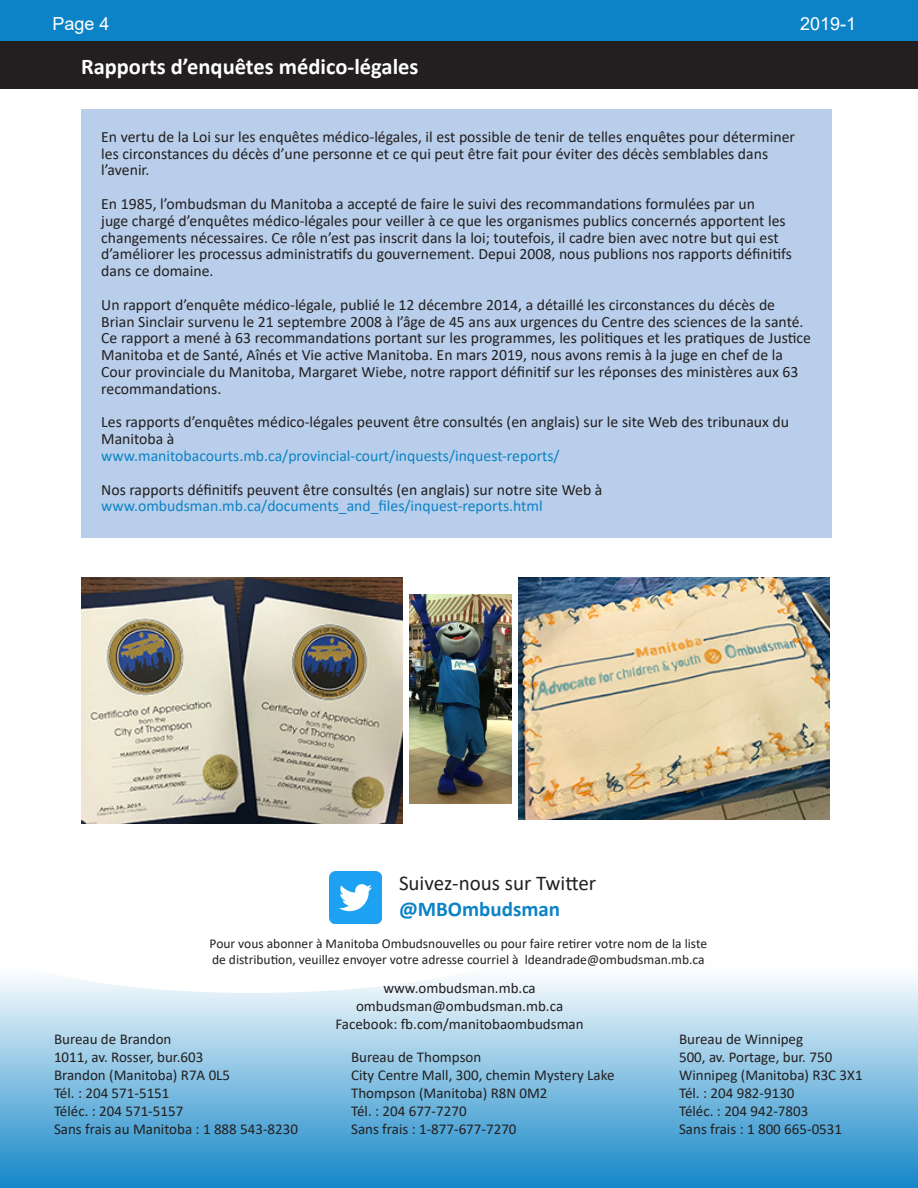
<style>
.page{position:relative;width:918px;height:1188px;background:#fff}
.page>*{position:absolute;margin:0;border:0;box-sizing:border-box;transform-origin:0 0}
.t1{font:700 22.5px "Calibri";color:#fff}
.t2{font:21px "Calibri";color:#231f20}
.t3{font:700 21px "Calibri";color:#0c83c6}
.t4{font:18px "Arial";color:#fff}
.t5{font:15.75px/16.8px "Calibri";color:#231f20}
.t6{font:15.75px "Calibri";color:#0c83c6}
.t7{font:15px "Calibri";color:#231f20}
.t8{font:13.5px/16.2px "Calibri";color:#231f20}
</style>
<div class="page">
<svg style="left:0;top:977px;width:918px;height:211px;background:#84c0e1"></svg>
<div style="left:0;top:0;width:918px;height:41px;background:#0c83c6"></div>
<div style="left:0;top:41px;width:918px;height:48px;background:#231f20"></div>
<div style="left:81px;top:110px;width:751px;height:428px;background:#b8ceea"></div>
<img style="left:329px;top:871px;width:53px;height:53px">
<img style="left:81px;top:578px;width:322px;height:246px">
<img style="left:518px;top:578px;width:311px;height:241px">
<img style="left:409px;top:594px;width:103px;height:210px">
<p class="t4" style="left:52px;top:11px;width:59px">Page 4</p>
<p class="t4" style="left:800px;top:11px;width:58px">2019-1</p>
<p class="t1" style="left:81px;top:50px;width:339px">Rapports d’enquêtes médico-légales</p>
<p class="t5" style="left:101px;top:128px;width:695px">En vertu de la Loi sur les enquêtes médico-légales, il est possible de tenir de telles enquêtes pour déterminer les circonstances du décès d’une personne et ce qui peut être fait pour éviter des décès semblables dans l’avenir.</p>
<p class="t5" style="left:101px;top:195px;width:692px">En 1985, l’ombudsman du Manitoba a accepté de faire le suivi des recommandations formulées par un<br>juge chargé d’enquêtes médico-légales pour veiller à ce que les organismes publics concernés apportent les changements nécessaires. Ce rôle n’est pas inscrit dans la loi; toutefois, il cadre bien avec notre but qui est d’améliorer les processus administratifs du gouvernement. Depui 2008, nous publions nos rapports définitifs dans ce domaine.</p>
<p class="t5" style="left:101px;top:296px;width:711px">Un rapport d’enquête médico-légale, publié le 12 décembre 2014, a détaillé les circonstances du décès de Brian Sinclair survenu le 21 septembre 2008 à l’âge de 45 ans aux urgences du Centre des sciences de la santé.<br>Ce rapport a mené à 63 recommandations portant sur les programmes, les politiques et les pratiques de Justice Manitoba et de Santé, Aînés et Vie active Manitoba. En mars 2019, nous avons remis à la juge en chef de la Cour provinciale du Manitoba, Margaret Wiebe, notre rapport définitif sur les réponses des ministères aux 63 recommandations.</p>
<p class="t5" style="left:101px;top:413px;width:689px">Les rapports d’enquêtes médico-légales peuvent être consultés (en anglais) sur le site Web des tribunaux du<br>Manitoba à</p>
<p class="t6" style="left:101px;top:445px;width:460px">www.manitobacourts.mb.ca/provincial-court/inquests/inquest-reports/</p>
<p class="t5" style="left:101px;top:481px;width:503px">Nos rapports définitifs peuvent être consultés (en anglais) sur notre site Web à</p>
<p class="t6" style="left:101px;top:495px;width:443px">www.ombudsman.mb.ca/documents_and_files/inquest-reports.html</p>
<p class="t2" style="left:399px;top:869px;width:199px">Suivez-nous sur Twitter</p>
<p class="t3" style="left:399px;top:894px;width:163px">@MBOmbudsman</p>
<p class="t8" style="left:210px;top:935px;width:499px">Pour vous abonner à Manitoba Ombudsnouvelles ou pour faire retirer votre nom de la liste de distribution, veuillez envoyer votre adresse courriel à ldeandrade@ombudsman.mb.ca</p>
<p class="t7" style="left:54px;top:1029px;width:119px">Bureau de Brandon</p>
<p class="t7" style="left:54px;top:1047px;width:151px">1011, av. Rosser, bur.603</p>
<p class="t7" style="left:54px;top:1065px;width:178px">Brandon (Manitoba) R7A 0L5</p>
<p class="t7" style="left:54px;top:1083px;width:117px">Tél. : 204 571-5151</p>
<p class="t7" style="left:54px;top:1101px;width:131px">Téléc. : 204 571-5157</p>
<p class="t7" style="left:54px;top:1119px;width:246px">Sans frais au Manitoba : 1 888 543-8230</p>
<p class="t7" style="left:383px;top:978px;width:154px">www.ombudsman.mb.ca</p>
<p class="t7" style="left:356px;top:996px;width:209px">ombudsman@ombudsman.mb.ca</p>
<p class="t7" style="left:335px;top:1014px;width:250px">Facebook: fb.com/manitobaombudsman</p>
<p class="t7" style="left:351px;top:1047px;width:132px">Bureau de Thompson</p>
<p class="t7" style="left:351px;top:1065px;width:265px">City Centre Mall, 300, chemin Mystery Lake</p>
<p class="t7" style="left:351px;top:1083px;width:198px">Thompson (Manitoba) R8N 0M2</p>
<p class="t7" style="left:351px;top:1101px;width:117px">Tél. : 204 677-7270</p>
<p class="t7" style="left:351px;top:1119px;width:167px">Sans frais : 1-877-677-7270</p>
<p class="t7" style="left:679px;top:1029px;width:126px">Bureau de Winnipeg</p>
<p class="t7" style="left:679px;top:1047px;width:155px">500, av. Portage, bur. 750</p>
<p class="t7" style="left:679px;top:1065px;width:185px">Winnipeg (Manitoba) R3C 3X1</p>
<p class="t7" style="left:679px;top:1083px;width:117px">Tél. : 204 982-9130</p>
<p class="t7" style="left:679px;top:1101px;width:131px">Téléc. : 204 942-7803</p>
<p class="t7" style="left:679px;top:1119px;width:165px">Sans frais : 1 800 665-0531</p>
</div>
